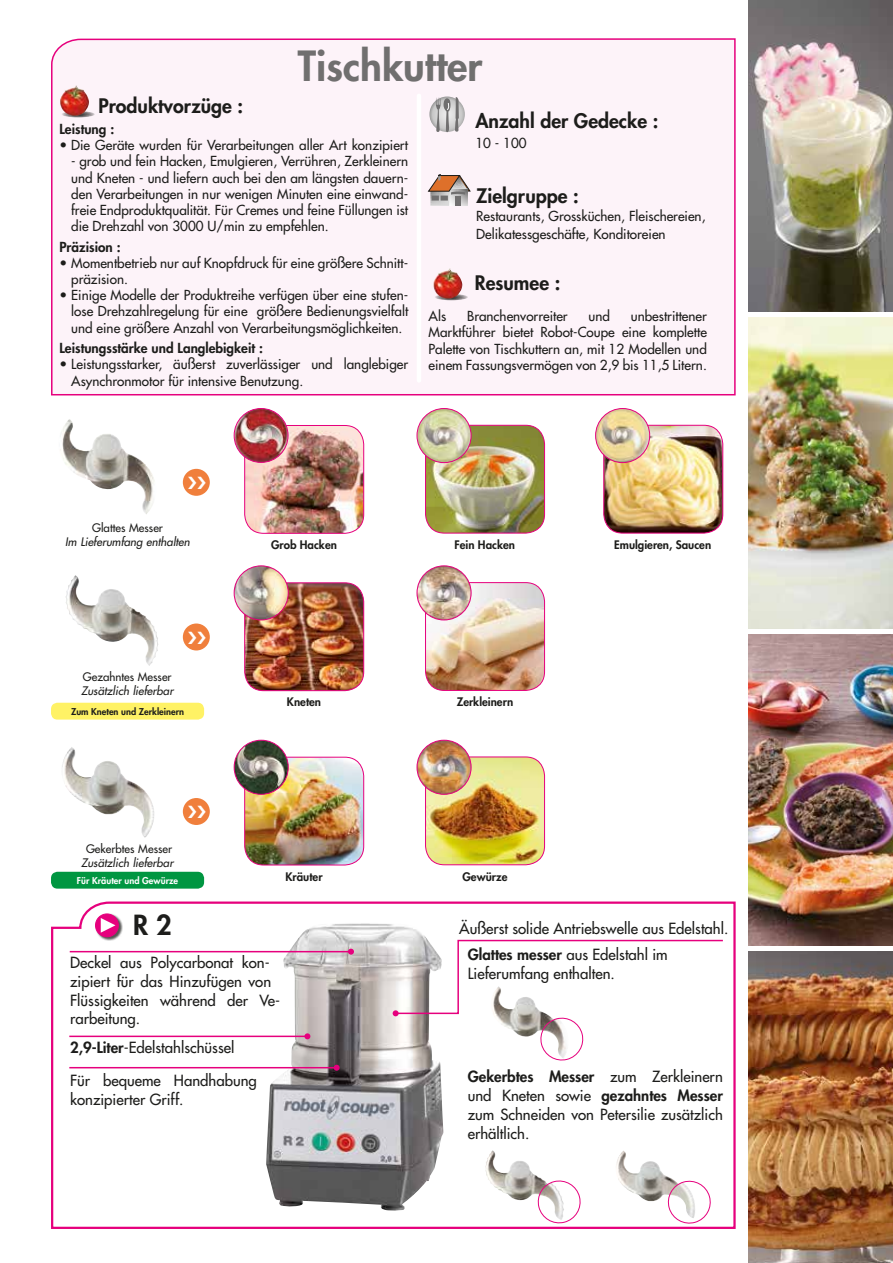
<style>
.page{position:relative;width:893px;height:1263px;background:#fff}
.page>*{position:absolute;margin:0;border:0;box-sizing:border-box;transform-origin:0 0}
.t1{font:800 40.5px "Futura";color:#706f6f}
.t2{font:800 27px "Futura";color:#1d1d1b}
.t3{font:800 19.5px "Futura";color:#1d1d1b}
.t4{font:15px/18.8px "Futura";color:#1d1d1b}
.t5{font:13.5px/16.2px "Futura";color:#1d1d1b;text-align:justify}
.t6{font:800 13.5px "Futura";color:#1d1d1b}
.t7{font:800 11.55px "Futura";color:#1d1d1b}
.t8{font:italic 11.55px "Futura";color:#1d1d1b}
.t9{font:11.55px "Futura";color:#1d1d1b}
.t10{font:800 9.15px "Futura";color:#1d1d1b}
.t11{font:800 9.15px "Futura";color:#fff}
.s1{font-weight:800}
</style>
<div class="page">
<div style="left:51px;top:38px;width:685px;height:358px;background:#fdf3f9"></div>
<svg style="left:61px;top:111px;width:34px;height:6px"></svg>
<img style="left:59px;top:84px;width:31px;height:34px">
<hr style="left:417px;top:96px;width:4px;height:284px;background:#fff">
<svg style="left:428px;top:175px;width:42px;height:31px"></svg>
<svg style="left:435px;top:294px;width:33px;height:6px"></svg>
<img style="left:432px;top:267px;width:31px;height:33px">
<svg style="left:429px;top:96px;width:36px;height:36px"></svg>
<div style="left:432px;top:99px;width:30px;height:30px;background:#cbcbcb;border-radius:15px"></div>
<svg style="left:435px;top:97px;width:24px;height:36px"></svg>
<img style="left:748px;top:0;width:145px;height:311px">
<img style="left:748px;top:317px;width:145px;height:311px">
<img style="left:748px;top:635px;width:145px;height:311px">
<img style="left:748px;top:952px;width:145px;height:311px">
<svg style="left:51px;top:901px;width:685px;height:328px"></svg>
<div style="left:95px;top:914px;width:28px;height:27px;background:#1d1d1b;opacity:.75"></div>
<div style="left:96px;top:914px;width:22px;height:23px;background:#e6007d;border-radius:50%"></div>
<div style="left:95px;top:913px;width:24px;height:24px;border:1px solid #e6007d;border-radius:50%"></div>
<svg style="left:101px;top:918px;width:14px;height:15px"></svg>
<img style="left:266px;top:923px;width:177px;height:288px">
<hr style="left:69px;top:1067px;width:268px;height:1px;background:#e6007d">
<svg style="left:334px;top:1065px;width:6px;height:6px"></svg>
<hr style="left:70px;top:951px;width:281px;height:1px;background:#e6007d">
<svg style="left:348px;top:949px;width:6px;height:6px"></svg>
<hr style="left:69px;top:1035px;width:238px;height:2px;background:#e6007d">
<svg style="left:304px;top:1033px;width:6px;height:6px"></svg>
<div style="left:183px;top:469px;width:27px;height:27px;background:#f07f3c;border-radius:50%"></div>
<div style="left:183px;top:623px;width:27px;height:27px;background:#f07f3c;border-radius:50%"></div>
<div style="left:183px;top:798px;width:27px;height:27px;background:#f07f3c;border-radius:50%"></div>
<img style="left:60px;top:419px;width:95px;height:95px">
<img style="left:65px;top:575px;width:93px;height:91px">
<img style="left:62px;top:747px;width:92px;height:91px">
<img style="left:245px;top:425px;width:119px;height:108px">
<div style="left:244px;top:425px;width:120px;height:109px;border:1px solid #e6007d;border-radius:19px"></div>
<img style="left:234px;top:408px;width:54px;height:54px;border-radius:27px">
<div style="left:234px;top:408px;width:54px;height:55px;border:1px solid #e6007d;border-radius:50%"></div>
<img style="left:245px;top:583px;width:119px;height:108px">
<div style="left:244px;top:582px;width:120px;height:109px;border:1px solid #e6007d;border-radius:19px"></div>
<img style="left:234px;top:566px;width:54px;height:54px;border-radius:27px">
<div style="left:234px;top:566px;width:55px;height:54px;border:1px solid #e6007d;border-radius:50%"></div>
<img style="left:245px;top:757px;width:119px;height:108px">
<div style="left:244px;top:757px;width:120px;height:108px;border:1px solid #e6007d;border-radius:19px"></div>
<img style="left:234px;top:740px;width:54px;height:54px;border-radius:27px">
<div style="left:234px;top:740px;width:55px;height:54px;border:1px solid #e6007d;border-radius:50%"></div>
<img style="left:425px;top:425px;width:120px;height:108px">
<div style="left:425px;top:425px;width:120px;height:108px;border:1px solid #e6007d;border-radius:19px"></div>
<img style="left:417px;top:408px;width:54px;height:55px;border-radius:27px">
<div style="left:417px;top:408px;width:54px;height:55px;border:1px solid #e6007d;border-radius:50%"></div>
<img style="left:425px;top:583px;width:120px;height:107px">
<div style="left:425px;top:582px;width:120px;height:109px;border:1px solid #e6007d;border-radius:19px"></div>
<img style="left:417px;top:566px;width:54px;height:54px;border-radius:27px">
<div style="left:417px;top:566px;width:54px;height:54px;border:1px solid #e6007d;border-radius:50%"></div>
<img style="left:425px;top:757px;width:120px;height:108px">
<div style="left:425px;top:757px;width:120px;height:108px;border:1px solid #e6007d;border-radius:19px"></div>
<img style="left:417px;top:740px;width:54px;height:54px;border-radius:27px">
<div style="left:417px;top:740px;width:54px;height:54px;border:1px solid #e6007d;border-radius:50%"></div>
<img style="left:604px;top:425px;width:119px;height:108px">
<div style="left:603px;top:425px;width:120px;height:108px;border:1px solid #e6007d;border-radius:19px"></div>
<img style="left:596px;top:408px;width:54px;height:55px;border-radius:27px">
<div style="left:595px;top:408px;width:55px;height:55px;border:1px solid #e6007d;border-radius:50%"></div>
<div style="left:51px;top:872px;width:153px;height:17px;background:#009641;border-radius:7px"></div>
<div style="left:51px;top:703px;width:153px;height:17px;background:#fff265;border-radius:6px"></div>
<svg style="left:393px;top:939px;width:331px;height:123px"></svg>
<img style="left:485px;top:1150px;width:70px;height:68px">
<svg style="left:536px;top:1179px;width:46px;height:46px"></svg>
<img style="left:616px;top:1150px;width:69px;height:68px">
<svg style="left:666px;top:1179px;width:47px;height:46px"></svg>
<h1 class="t1" style="left:298px;top:40px;width:186px">Tischkutter</h1>
<h3 class="t3" style="left:98px;top:94px;width:146px">Produktvorzüge :</h3>
<p class="t6" style="left:60px;top:120px;width:56px">Leistung :</p>
<p class="t5" style="left:60px;top:137px;width:350px">• Die Geräte wurden für Verarbeitungen aller Art konzipiert</p>
<p class="t5" style="left:71px;top:153px;width:338px">- grob und fein Hacken, Emulgieren, Verrühren, Zerkleinern und Kneten - und liefern auch bei den am längsten dauern&shy;den Verarbeitungen in nur wenigen Minuten eine einwand&shy;freie Endproduktqualität. Für Cremes und feine Füllungen ist die Drehzahl von 3000 U/min zu empfehlen.</p>
<p class="t6" style="left:60px;top:238px;width:63px">Präzision :</p>
<p class="t5" style="left:71px;top:255px;width:338px;text-indent:-12px">• Momentbetrieb nur auf Knopfdruck für eine größere Schnitt&shy;präzision.</p>
<p class="t5" style="left:71px;top:287px;width:338px;text-indent:-12px">• Einige Modelle der Produktreihe verfügen über eine stufen&shy;lose Drehzahlregelung für eine größere Bedienungsvielfalt und eine größere Anzahl von Verarbeitungsmöglichkeiten.</p>
<p class="t6" style="left:60px;top:340px;width:205px">Leistungsstärke und Langlebigkeit :</p>
<p class="t5" style="left:71px;top:356px;width:338px;text-indent:-12px">• Leistungsstarker, äußerst zuverlässiger und langlebiger<br>Asynchronmotor für intensive Benutzung.</p>
<h3 class="t3" style="left:475px;top:108px;width:184px">Anzahl der Gedecke :</h3>
<p class="t5" style="left:475px;top:135px;width:53px">10 - 100</p>
<h3 class="t3" style="left:476px;top:184px;width:104px">Zielgruppe :</h3>
<p class="t5" style="left:476px;top:207px;width:231px;line-height:18px">Restaurants, Grossküchen, Fleischereien,<br>Delikatessgeschäfte, Konditoreien</p>
<h3 class="t3" style="left:475px;top:271px;width:87px">Resumee :</h3>
<p class="t5" style="left:429px;top:308px;width:19px">Als</p>
<p class="t5" style="left:467px;top:308px;width:102px">Branchenvorreiter</p>
<p class="t5" style="left:588px;top:308px;width:23px">und</p>
<p class="t5" style="left:429px;top:308px;width:280px;text-indent:202px">unbestrittener Marktführer bietet Robot-Coupe eine komplette Palette von Tischkuttern an, mit 12 Modellen und einem Fassungsvermögen von 2,9 bis 11,5 Litern.</p>
<p class="t9" style="left:92px;top:521px;width:72px">Glattes Messer</p>
<p class="t8" style="left:65px;top:534px;width:126px">Im Lieferumfang enthalten</p>
<p class="t9" style="left:83px;top:669px;width:90px">Gezahntes Messer</p>
<p class="t8" style="left:81px;top:683px;width:94px">Zusätzlich lieferbar</p>
<p class="t10" style="left:71px;top:706px;width:115px">Zum Kneten und Zerkleinern</p>
<p class="t9" style="left:86px;top:842px;width:88px">Gekerbtes Messer</p>
<p class="t8" style="left:81px;top:855px;width:94px">Zusätzlich lieferbar</p>
<p class="t11" style="left:77px;top:875px;width:103px">Für Kräuter und Gewürze</p>
<h2 class="t2" style="left:133px;top:908px;width:40px">R 2</h2>
<p class="t7" style="left:271px;top:537px;width:67px">Grob Hacken</p>
<p class="t7" style="left:287px;top:695px;width:36px">Kneten</p>
<p class="t7" style="left:285px;top:869px;width:39px">Kräuter</p>
<p class="t4" style="left:70px;top:953px;width:212px">Deckel aus Polycarbonat kon&shy;zipiert für das Hinzufügen von<br>Flüssigkeiten während der Ve&shy;rarbeitung.</p>
<p class="t4" style="left:70px;top:1038px;width:166px"><span class="s1">2,9-Liter</span>-Edelstahlschüssel</p>
<p class="t4" style="left:70px;top:1071px;width:188px">Für bequeme Handhabung konzipierter Griff.</p>
<p class="t7" style="left:454px;top:537px;width:62px">Fein Hacken</p>
<p class="t7" style="left:457px;top:695px;width:58px">Zerkleinern</p>
<p class="t7" style="left:462px;top:869px;width:47px">Gewürze</p>
<p class="t7" style="left:614px;top:537px;width:99px">Emulgieren, Saucen</p>
<p class="t4" style="left:459px;top:919px;width:271px">Äußerst solide Antriebswelle aus Edelstahl.</p>
<p class="t4" style="left:468px;top:945px;width:202px"><span class="s1">Glattes messer</span> aus Edelstahl im<br>Lieferumfang enthalten.</p>
<p class="t4" style="left:468px;top:1067px;width:257px;text-align:justify"><span class="s1">Gekerbtes Messer</span> zum Zerkleinern und Kneten sowie <span class="s1">gezahntes Messer </span>zum Schneiden von Petersilie zusätzlich erhältlich.</p>
</div>
